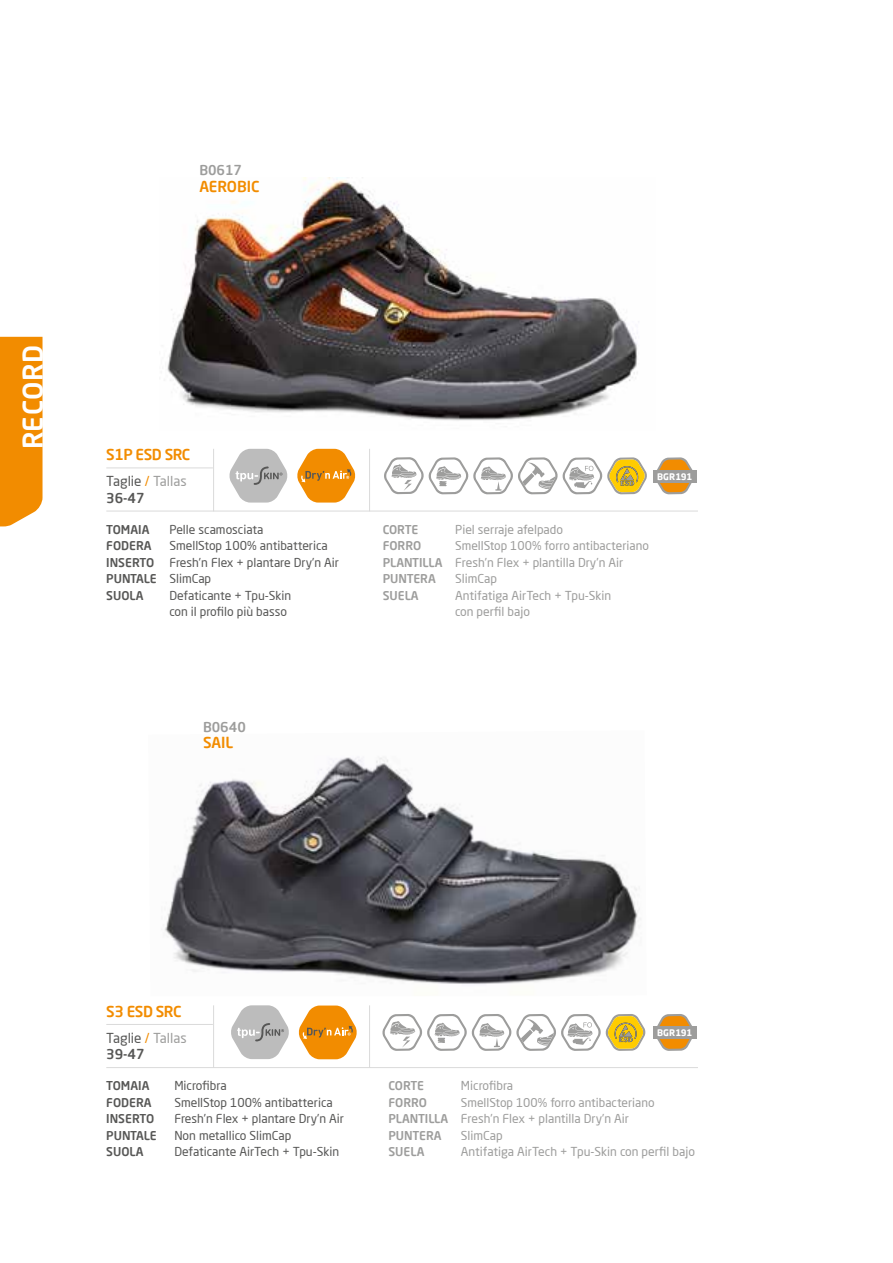
<style>
.page{position:relative;width:893px;height:1263px;background:#fff}
.page>*{position:absolute;margin:0;border:0;box-sizing:border-box;transform-origin:0 0}
.t1{font:500 27px "Neo Sans Pro";letter-spacing:.02em;color:#fff}
.t2{font:500 15px "Neo Sans Pro";letter-spacing:-.03em;color:#f28c00}
.t3{font:500 15px "Neo Sans Pro";color:#f28c00}
.t4{font:13.5px/16.5px "Neo Sans Pro";color:#575756}
.t5{font:500 13.5px "Neo Sans Pro";color:#9d9d9c}
.t6{font:12.15px/16.5px "Neo Sans Pro";color:#575756}
.t7{font:12.15px/16.5px "Neo Sans Pro";color:#9d9d9c}
.t8{font:12px "Neo Sans Pro";color:#9d9d9c}
.t9{font:500 12px/16.5px "Neo Sans Pro";color:#575756}
.t10{font:500 12px/16.5px "Neo Sans Pro";color:#9d9d9c}
.t11{font:700 9px "Neo Sans Pro";letter-spacing:.01em;color:#fff}
.s1{color:#f28c00}
.s2{color:#9d9d9c}
.s3{font-weight:500}
</style>
<div class="page">
<div style="left:0;top:337px;width:43px;height:189px;background:#f28c00"></div>
<img style="left:167px;top:177px;width:472px;height:244px">
<hr style="left:213px;top:449px;width:1px;height:62px;background:#dadada">
<hr style="left:369px;top:449px;width:1px;height:62px;background:#dadada">
<hr style="left:106px;top:511px;width:592px;height:1px;background:#dadada">
<hr style="left:106px;top:467px;width:107px;height:1px;background:#dadada">
<svg style="left:229px;top:449px;width:59px;height:54px"></svg>
<svg style="left:384px;top:457px;width:263px;height:37px"></svg>
<svg style="left:297px;top:449px;width:59px;height:54px"></svg>
<img style="left:164px;top:757px;width:477px;height:228px">
<hr style="left:213px;top:1005px;width:1px;height:63px;background:#dadada">
<hr style="left:369px;top:1005px;width:1px;height:63px;background:#dadada">
<hr style="left:106px;top:1067px;width:592px;height:1px;background:#dadada">
<hr style="left:106px;top:1024px;width:107px;height:1px;background:#dadada">
<svg style="left:231px;top:1005px;width:58px;height:54px"></svg>
<svg style="left:298px;top:1005px;width:59px;height:54px"></svg>
<svg style="left:382px;top:1014px;width:264px;height:37px"></svg>
<svg style="left:654px;top:457px;width:41px;height:37px"></svg>
<div style="left:653px;top:470px;width:43px;height:12px;background:#9d9d9c"></div>
<svg style="left:657px;top:1014px;width:35px;height:37px"></svg>
<div style="left:653px;top:1026px;width:43px;height:13px;background:#9d9d9c"></div>
<h1 class="t1" style="left:16px;top:449px;width:105px;rotate:-90deg">RECORD</h1>
<p class="t5" style="left:199px;top:162px;width:44px">B0617</p>
<p class="t3" style="left:199px;top:177px;width:62px">AEROBIC</p>
<p class="t2" style="left:106px;top:445px;width:86px">S1P ESD SRC</p>
<p class="t4" style="left:106px;top:473px;width:82px">Taglie <span class="s1">/</span> <span class="s2">Tallas<br></span><span class="s3">36-47</span></p>
<p class="t6" style="left:169px;top:521px;width:171px">Pelle scamosciata<br>SmellStop 100% antibatterica<br>Fresh’n Flex + plantare Dry’n Air<br>SlimCap<br>Defaticante + Tpu-Skin<br>con il profilo più basso</p>
<p class="t7" style="left:455px;top:521px;width:109px">Piel serraje afelpado</p>
<p class="t9" style="left:106px;top:521px;width:52px">TOMAIA<br>FODERA<br>INSERTO<br>PUNTALE<br>SUOLA</p>
<p class="t10" style="left:383px;top:521px;width:61px">CORTE<br>FORRO<br>PLANTILLA<br>PUNTERA<br>SUELA</p>
<p class="t8" style="left:455px;top:538px;width:195px">SmellStop 100% forro antibacteriano</p>
<p class="t7" style="left:455px;top:554px;width:170px">Fresh’n Flex + plantilla Dry’n Air<br>SlimCap<br>Antifatiga AirTech + Tpu-Skin con perfil bajo</p>
<p class="t11" style="left:657px;top:471px;width:37px">BGR191</p>
<p class="t5" style="left:203px;top:718px;width:44px">B0640</p>
<p class="t2" style="left:203px;top:733px;width:32px">SAIL</p>
<p class="t2" style="left:106px;top:1002px;width:77px">S3 ESD SRC</p>
<p class="t4" style="left:106px;top:1029px;width:82px">Taglie <span class="s1">/</span> <span class="s2">Tallas<br></span><span class="s3">39-47</span></p>
<p class="t6" style="left:174px;top:1077px;width:171px">Microfibra<br>SmellStop 100% antibatterica<br>Fresh’n Flex + plantare Dry’n Air<br>Non metallico SlimCap<br>Defaticante AirTech + Tpu-Skin</p>
<p class="t11" style="left:657px;top:1027px;width:37px">BGR191</p>
<p class="t9" style="left:106px;top:1077px;width:52px">TOMAIA<br>FODERA<br>INSERTO<br>PUNTALE<br>SUOLA</p>
<p class="t7" style="left:461px;top:1077px;width:54px">Microfibra</p>
<p class="t10" style="left:388px;top:1077px;width:61px">CORTE<br>FORRO<br>PLANTILLA<br>PUNTERA<br>SUELA</p>
<p class="t8" style="left:461px;top:1095px;width:195px">SmellStop 100% forro antibacteriano</p>
<p class="t7" style="left:461px;top:1110px;width:236px">Fresh’n Flex + plantilla Dry’n Air<br>SlimCap<br>Antifatiga AirTech + Tpu-Skin con perfil bajo</p>
</div>
